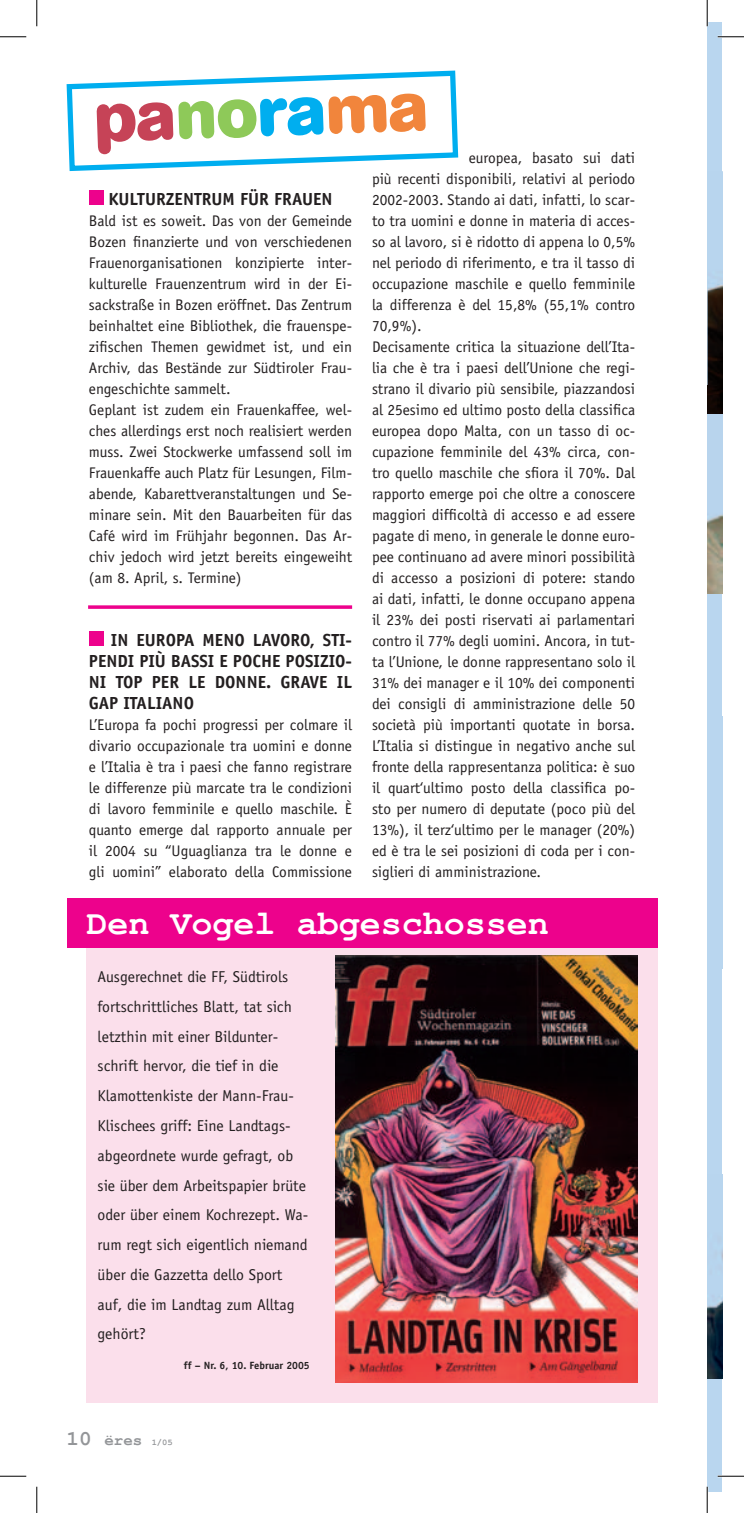
<style>
.page{position:relative;width:744px;height:1513px;background:#fff}
.page>*{position:absolute;margin:0;border:0;box-sizing:border-box;transform-origin:0 0}
.t1{font:700 70px "AG Book Rounded";color:#c64357}
.t2{font:700 35px "Courier New";color:#fff}
.t3{font:700 17.5px/21px "Officina Sans";color:#231f20;text-align:justify}
.t4{font:15.75px/29.8px "Officina Sans";color:#231f20}
.t5{font:700 15.75px "Courier New";color:#939598}
.t6{font:15.4px/21px "Officina Sans";color:#231f20}
.t7{font:700 10.5px "Officina Sans";color:#231f20}
.s1{color:#8ec959}
.s2{color:#00aeef}
.s3{color:#f1853c}
.s4{font-size:21px}
.s5{font-size:8.75px}
</style>
<div class="page">
<div style="left:89px;top:190px;width:15px;height:15px;background:#ed028c"></div>
<div style="left:89px;top:631px;width:15px;height:15px;background:#ed028c"></div>
<svg style="left:66px;top:70px;width:393px;height:102px"></svg>
<hr style="left:88px;top:605px;width:264px;height:3px;background:#ed028c">
<div style="left:707px;top:22px;width:14px;height:1468px;background:#b9d6ef"></div>
<img style="left:707px;top:284px;width:14px;height:309px">
<img style="left:707px;top:385px;width:14px;height:28px">
<img style="left:707px;top:1301px;width:14px;height:77px">
<div style="left:86px;top:907px;width:571px;height:495px;background:#fbdfeb"></div>
<div style="left:67px;top:898px;width:590px;height:49px;background:#ed028c"></div>
<img style="left:335px;top:955px;width:302px;height:426px">
<hr style="left:717px;top:36px;width:26px;height:2px;background:#fff">
<hr style="left:717px;top:1474px;width:26px;height:2px;background:#fff">
<hr style="left:705px;top:0;width:3px;height:26px;background:#fff">
<hr style="left:705px;top:1486px;width:3px;height:26px;background:#fff">
<svg style="left:0;top:36px;width:26px;height:1px"></svg>
<svg style="left:717px;top:36px;width:26px;height:1px"></svg>
<svg style="left:0;top:1475px;width:26px;height:1px"></svg>
<svg style="left:717px;top:1475px;width:26px;height:1px"></svg>
<svg style="left:36px;top:0;width:1px;height:26px"></svg>
<svg style="left:36px;top:1486px;width:1px;height:26px"></svg>
<svg style="left:706px;top:0;width:1px;height:26px"></svg>
<svg style="left:706px;top:1486px;width:1px;height:26px"></svg>
<h1 class="t1" style="left:93px;top:92px;width:335px;rotate:-2deg">pa<span class="s1">no</span><span class="s2">ra</span><span class="s3">ma</span></h1>
<p class="t6" style="left:372px;top:148px;width:264px;text-indent:97px">europea, basato sui dati più recenti disponibili, relativi al periodo 2002-2003. Stando ai dati, infatti, lo scar&shy;to tra uomini e donne in materia di acces&shy;so al lavoro, si è ridotto di appena lo 0,5% nel periodo di riferimento, e tra il tasso di occupazione maschile e quello femminile la differenza è del 15,8% (55,1% contro 70,9%).<br>Decisamente critica la situazione dell’Ita&shy;lia che è tra i paesi dell’Unione che regi&shy;strano il divario più sensibile, piazzandosi al 25esimo ed ultimo posto della classifica europea dopo Malta, con un tasso di oc&shy;cupazione femminile del 43% circa, con&shy;tro quello maschile che sfiora il 70%. Dal rapporto emerge poi che oltre a conoscere maggiori difficoltà di accesso e ad essere pagate di meno, in generale le donne euro&shy;pee continuano ad avere minori possibilità di accesso a posizioni di potere: stando ai dati, infatti, le donne occupano appena il 23% dei posti riservati ai parlamentari contro il 77% degli uomini. Ancora, in tut&shy;ta l’Unione, le donne rappresentano solo il 31% dei manager e il 10% dei componenti dei consigli di amministrazione delle 50 società più importanti quotate in borsa.<br>L’Italia si distingue in negativo anche sul fronte della rappresentanza politica: è suo il quart‘ultimo posto della classifica po&shy;sto per numero di deputate (poco più del 13%), il terz‘ultimo per le manager (20%) ed è tra le sei posizioni di coda per i con&shy;siglieri di amministrazione.</p>
<p class="t3" style="left:108px;top:190px;width:226px">KULTURZENTRUM FÜR FRAUEN</p>
<p class="t6" style="left:89px;top:211px;width:264px">Bald ist es soweit. Das von der Gemeinde Bozen finanzierte und von verschiedenen Frauenorganisationen konzipierte inter&shy;kulturelle Frauenzentrum wird in der Ei&shy;sackstraße in Bozen eröffnet. Das Zentrum beinhaltet eine Bibliothek, die frauenspe&shy;zifischen Themen gewidmet ist, und ein Archiv, das Bestände zur Südtiroler Frau&shy;engeschichte sammelt.<br>Geplant ist zudem ein Frauenkaffee, wel&shy;ches allerdings erst noch realisiert werden muss. Zwei Stockwerke umfassend soll im Frauenkaffe auch Platz für Lesungen, Film&shy;abende, Kabarettveranstaltungen und Se&shy;minare sein. Mit den Bauarbeiten für das Café wird im Frühjahr begonnen. Das Ar&shy;chiv jedoch wird jetzt bereits eingeweiht (am 8. April, s. Termine)</p>
<p class="t3" style="left:89px;top:631px;width:264px;text-indent:22px">IN EUROPA MENO LAVORO, STI-PENDI PIÙ BASSI E POCHE POSIZIO-NI TOP PER LE DONNE. GRAVE IL GAP ITALIANO</p>
<p class="t6" style="left:89px;top:715px;width:264px;text-align:justify">L’Europa fa pochi progressi per colmare il divario occupazionale tra uomini e donne e l’Italia è tra i paesi che fanno registrare le differenze più marcate tra le condizioni di lavoro femminile e quello maschile. È quanto emerge dal rapporto annuale per il 2004 su “Uguaglianza tra le donne e gli uomini” elaborato della Commissione</p>
<h2 class="t2" style="left:86px;top:904px;width:464px">Den Vogel abgeschossen</h2>
<p class="t4" style="left:98px;top:963px;width:212px">Ausgerechnet die FF, Südtirols fortschrittliches Blatt, tat sich letzthin mit einer Bildunter&shy;schrift hervor, die tief in die<br>Klamottenkiste der Mann-Frau-<br>Klischees griff: Eine Landtags&shy;abgeordnete wurde gefragt, ob sie über dem Arbeitspapier brüte oder über einem Kochrezept. Wa&shy;rum regt sich eigentlich niemand über die Gazzetta dello Sport auf, die im Landtag zum Alltag gehört?</p>
<p class="t7" style="left:184px;top:1361px;width:127px">ff – Nr. 6, 10. Februar 2005</p>
<p class="t5" style="left:67px;top:1431px;width:108px"><span class="s4">10</span> ëres <span class="s5">1/05</span></p>
</div>
